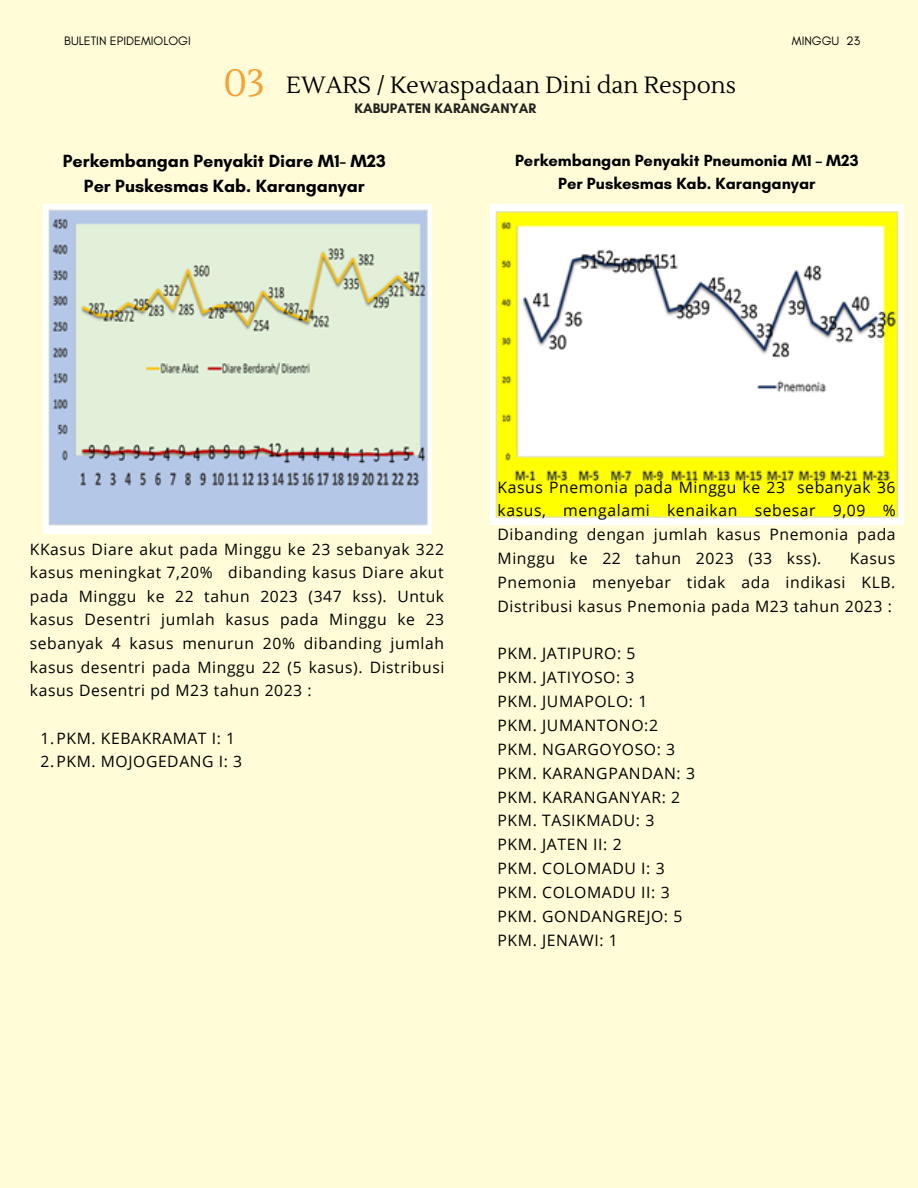
<style>
.page{position:relative;width:918px;height:1188px;background:#fffcd7}
.page>*{position:absolute;margin:0;border:0;box-sizing:border-box;transform-origin:0 0}
.t1{font:37.95px "Lustria";color:#f5a138}
.t2{font:23.4px "Lustria";color:#000}
.t3{font:700 18px "Glacial Indifference";color:#000}
.t4{font:700 16.5px "Glacial Indifference";color:#000}
.t5{font:15.75px/23.9px "Open Sans";letter-spacing:.04em;color:#000;text-align:justify}
.t6{font:15.6px/23.7px "Open Sans";letter-spacing:.04em;color:#000;text-align:justify}
.t7{font:700 14.1px "Glacial Indifference";color:#222220}
.t8{font:12.45px "Glacial Indifference";color:#000}
</style>
<div class="page">
<img style="left:44px;top:204px;width:388px;height:330px">
<img style="left:491px;top:204px;width:413px;height:321px">
<p class="t8" style="left:64px;top:33px;width:128px">BULETIN EPIDEMIOLOGI</p>
<p class="t8" style="left:792px;top:33px;width:70px">MINGGU 23</p>
<p class="t1" style="left:224px;top:60px;width:43px">03</p>
<p class="t2" style="left:286px;top:70px;width:452px">EWARS / Kewaspadaan Dini dan Respons</p>
<p class="t7" style="left:354px;top:99px;width:183px">KABUPATEN KARANGANYAR</p>
<p class="t3" style="left:63px;top:150px;width:324px">Perkembangan Penyakit Diare M1- M23</p>
<p class="t3" style="left:84px;top:175px;width:282px">Per Puskesmas Kab. Karanganyar</p>
<p class="t4" style="left:515px;top:151px;width:345px">Perkembangan Penyakit Pneumonia M1 – M23</p>
<p class="t4" style="left:558px;top:173px;width:259px">Per Puskesmas Kab. Karanganyar</p>
<p class="t6" style="left:30px;top:537px;width:416px">KKasus Diare akut pada Minggu ke 23 sebanyak 322 kasus meningkat 7,20% dibanding kasus Diare akut pada Minggu ke 22 tahun 2023 (347 kss). Untuk kasus Desentri jumlah kasus pada Minggu ke 23 sebanyak 4 kasus menurun 20% dibanding jumlah kasus desentri pada Minggu 22 (5 kasus). Distribusi kasus Desentri pd M23 tahun 2023 :</p>
<p class="t6" style="left:41px;top:726px;width:196px">1.PKM. KEBAKRAMAT I: 1</p>
<p class="t6" style="left:41px;top:749px;width:203px">2.PKM. MOJOGEDANG I: 3</p>
<p class="t5" style="left:498px;top:474px;width:400px">Kasus Pnemonia pada Minggu ke 23 sebanyak 36 kasus, mengalami kenaikan sebesar 9,09 % Dibanding dengan jumlah kasus Pnemonia pada Minggu ke 22 tahun 2023 (33 kss).</p>
<p class="t5" style="left:498px;top:546px;width:399px;text-indent:352px">Kasus Pnemonia menyebar tidak ada indikasi KLB.<br>Distribusi kasus Pnemonia pada M23 tahun 2023 :</p>
<p class="t5" style="left:498px;top:641px;width:140px">PKM. JATIPURO: 5</p>
<p class="t5" style="left:498px;top:665px;width:139px">PKM. JATIYOSO: 3</p>
<p class="t5" style="left:498px;top:689px;width:151px">PKM. JUMAPOLO: 1</p>
<p class="t5" style="left:498px;top:713px;width:162px">PKM. JUMANTONO:2</p>
<p class="t5" style="left:498px;top:737px;width:179px">PKM. NGARGOYOSO: 3</p>
<p class="t5" style="left:498px;top:761px;width:199px">PKM. KARANGPANDAN: 3</p>
<p class="t5" style="left:498px;top:784px;width:184px">PKM. KARANGANYAR: 2</p>
<p class="t5" style="left:498px;top:808px;width:158px">PKM. TASIKMADU: 3</p>
<p class="t5" style="left:498px;top:832px;width:126px">PKM. JATEN II: 2</p>
<p class="t5" style="left:498px;top:856px;width:169px">PKM. COLOMADU I: 3</p>
<p class="t5" style="left:498px;top:880px;width:174px">PKM. COLOMADU II: 3</p>
<p class="t5" style="left:498px;top:904px;width:186px">PKM. GONDANGREJO: 5</p>
<p class="t5" style="left:498px;top:928px;width:122px">PKM. JENAWI: 1</p>
</div>
